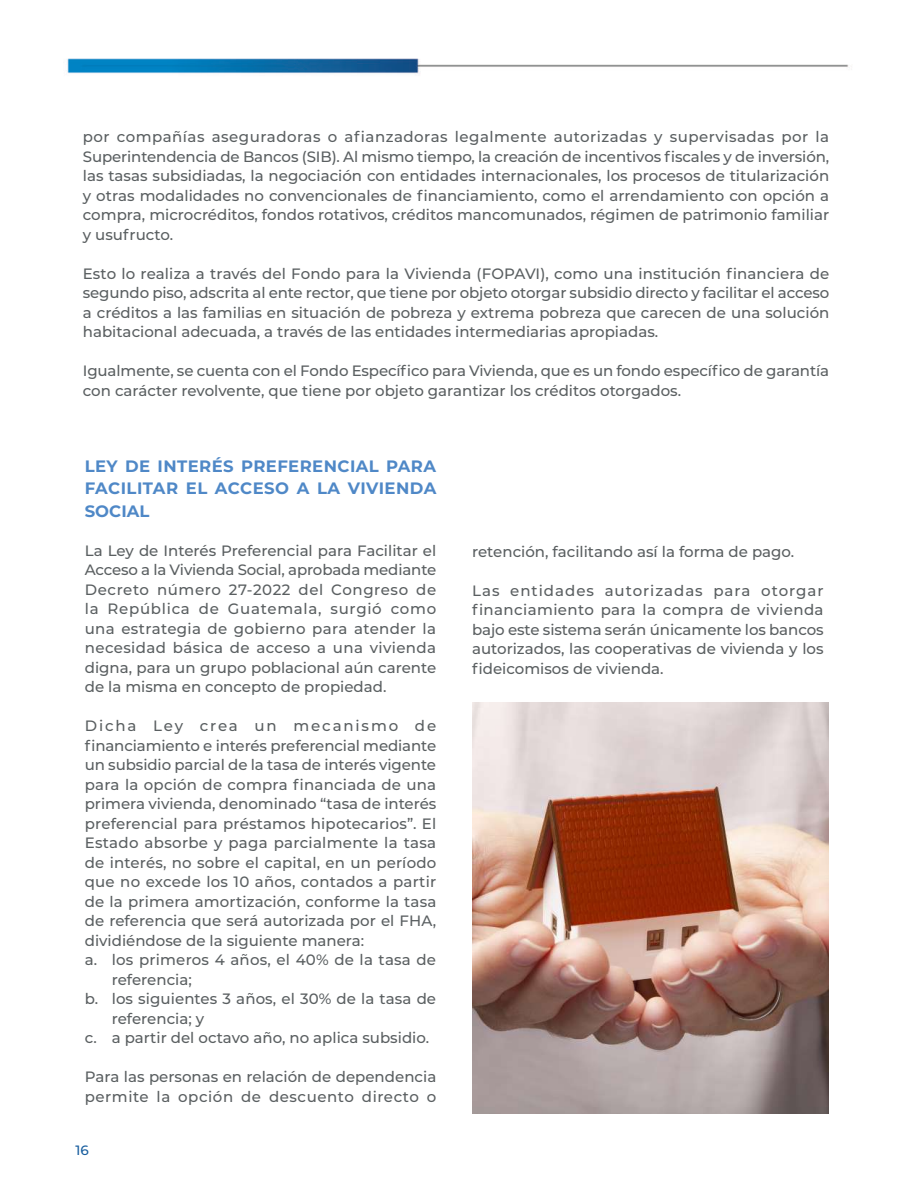
<style>
.page{position:relative;width:918px;height:1188px;background:#fff}
.page>*{position:absolute;margin:0;border:0;box-sizing:border-box;transform-origin:0 0}
.t1{font:700 16.5px/22.5px "Montserrat";letter-spacing:.025em;color:#4f88c7;text-align:justify}
.t2{font:500 15px/19.5px "Montserrat";color:#5a5f61;text-align:justify}
.t3{font:500 15px "Montserrat";letter-spacing:.02em;color:#5a5f61}
.t4{font:500 15px "Montserrat";letter-spacing:.125em;color:#5a5f61}
.t5{font:500 13.5px "Montserrat";color:#175d9e}
</style>
<div class="page">
<img style="left:66px;top:58px;width:783px;height:1056px">
<img style="left:473px;top:703px;width:355px;height:411px">
<p class="t2" style="left:83px;top:126px;width:748px">por compañías aseguradoras o afianzadoras legalmente autorizadas y supervisadas por la Superintendencia de Bancos (SIB). Al mismo tiempo, la creación de incentivos fiscales y de inversión, las tasas subsidiadas, la negociación con entidades internacionales, los procesos de titularización y otras modalidades no convencionales de financiamiento, como el arrendamiento con opción a compra, microcréditos, fondos rotativos, créditos mancomunados, régimen de patrimonio familiar y usufructo.</p>
<p class="t2" style="left:83px;top:263px;width:748px">Esto lo realiza a través del Fondo para la Vivienda (FOPAVI), como una institución financiera de segundo piso, adscrita al ente rector, que tiene por objeto otorgar subsidio directo y facilitar el acceso a créditos a las familias en situación de pobreza y extrema pobreza que carecen de una solución habitacional adecuada, a través de las entidades intermediarias apropiadas.</p>
<p class="t2" style="left:83px;top:360px;width:748px">Igualmente, se cuenta con el Fondo Específico para Vivienda, que es un fondo específico de garantía con carácter revolvente, que tiene por objeto garantizar los créditos otorgados.</p>
<p class="t1" style="left:85px;top:454px;width:353px">LEY DE INTERÉS PREFERENCIAL PARA FACILITAR EL ACCESO A LA VIVIENDA SOCIAL</p>
<p class="t2" style="left:85px;top:540px;width:353px">La Ley de Interés Preferencial para Facilitar el Acceso a la Vivienda Social, aprobada mediante Decreto número 27-2022 del Congreso de la República de Guatemala, surgió como una estrategia de gobierno para atender la necesidad básica de acceso a una vivienda digna, para un grupo poblacional aún carente de la misma en concepto de propiedad.</p>
<p class="t4" style="left:85px;top:716px;width:353px">Dicha Ley crea un mecanismo de</p>
<p class="t2" style="left:85px;top:735px;width:353px">financiamiento e interés preferencial mediante</p>
<p class="t2" style="left:85px;top:755px;width:353px">un subsidio parcial de la tasa de interés vigente</p>
<p class="t2" style="left:85px;top:774px;width:353px">para la opción de compra financiada de una</p>
<p class="t2" style="left:85px;top:794px;width:353px">primera vivienda, denominado “tasa de interés</p>
<p class="t2" style="left:85px;top:813px;width:353px">preferencial para préstamos hipotecarios”. El</p>
<p class="t3" style="left:85px;top:833px;width:353px">Estado absorbe y paga parcialmente la tasa</p>
<p class="t2" style="left:85px;top:852px;width:353px">de interés, no sobre el capital, en un período</p>
<p class="t2" style="left:85px;top:872px;width:353px">que no excede los 10 años, contados a partir</p>
<p class="t2" style="left:85px;top:891px;width:353px">de la primera amortización, conforme la tasa</p>
<p class="t2" style="left:85px;top:911px;width:353px">de referencia que será autorizada por el FHA,</p>
<p class="t2" style="left:85px;top:930px;width:281px">dividiéndose de la siguiente manera:</p>
<p class="t2" style="left:85px;top:950px;width:353px">a. los primeros 4 años, el 40% de la tasa de</p>
<p class="t2" style="left:112px;top:969px;width:82px">referencia;</p>
<p class="t2" style="left:85px;top:989px;width:353px">b. los siguientes 3 años, el 30% de la tasa de</p>
<p class="t2" style="left:112px;top:1008px;width:94px">referencia; y</p>
<p class="t2" style="left:85px;top:1028px;width:346px">c. a partir del octavo año, no aplica subsidio.</p>
<p class="t2" style="left:85px;top:1067px;width:353px">Para las personas en relación de dependencia permite la opción de descuento directo o</p>
<p class="t5" style="left:76px;top:1141px;width:15px">16</p>
<p class="t2" style="left:472px;top:541px;width:324px">retención, facilitando así la forma de pago.</p>
<p class="t2" style="left:472px;top:580px;width:353px">Las entidades autorizadas para otorgar financiamiento para la compra de vivienda bajo este sistema serán únicamente los bancos autorizados, las cooperativas de vivienda y los fideicomisos de vivienda.</p>
</div>
